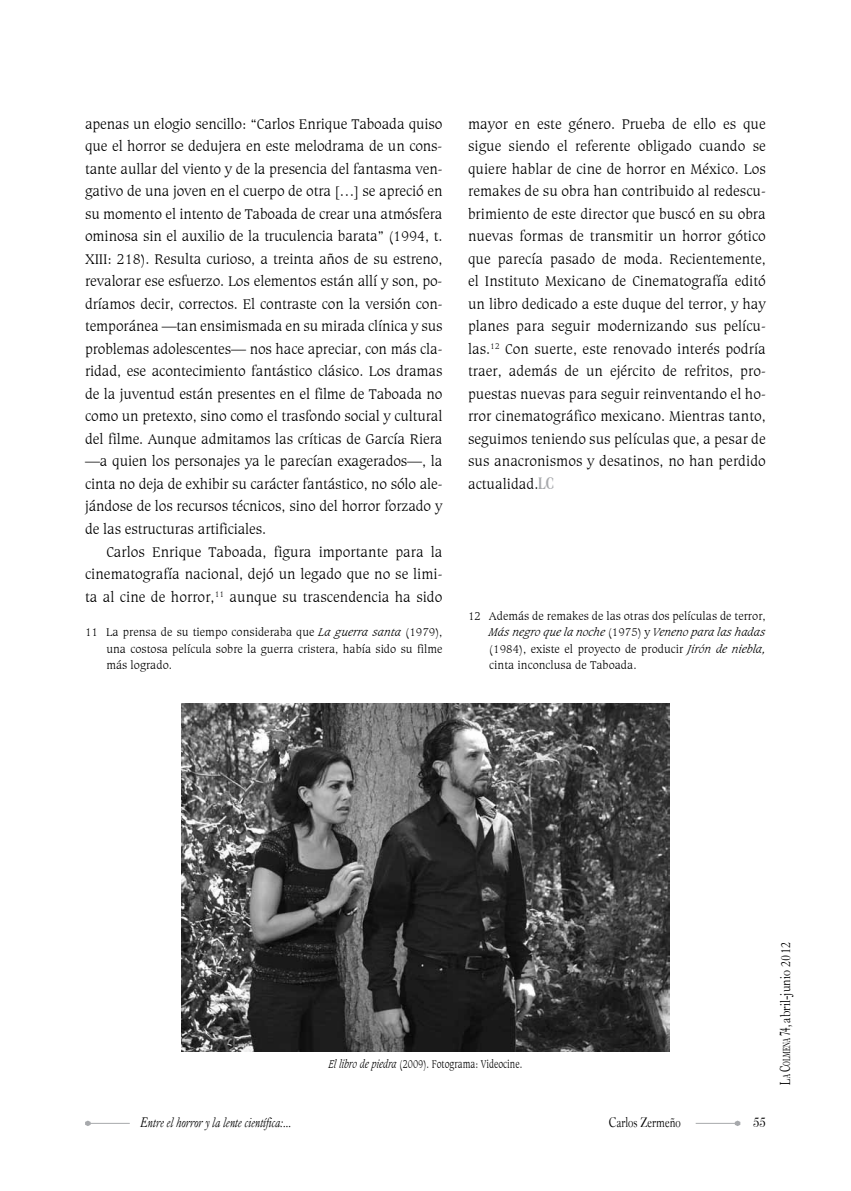
<style>
.page{position:relative;width:851px;height:1191px;background:#fff}
.page>*{position:absolute;margin:0;border:0;box-sizing:border-box;transform-origin:0 0}
.t1{font:300 15px/22.5px "Caxton BT";color:#000;text-align:justify}
.t2{font:italic 15px "Caslon Old Face BT";color:#000;scale:.8 1}
.t3{font:15px "Caslon Old Face BT";color:#000;scale:.9 1}
.t4{font:15px "Caslon Old Face BT";color:#000;scale:.8 1}
.t5{font:300 13.5px "Windsor BT";color:#000;scale:.8 1}
.t6{font:300 12px/16.5px "Caxton BT";color:#000;text-align:justify}
.t7{font:300 12px "Caxton BT";color:#000;scale:.8 1}
.s1{font-style:italic}
.s2{font-family:"Americana BT";font-weight:800;font-size:18px;color:#a7a9ac}
.s3{font-family:"Dutch 766 BT Roman A"}
.s4{font-family:"Dutch 766 BT Roman A";font-size:10.5px}
</style>
<div class="page">
<svg style="left:85px;top:1120px;width:7px;height:6px"></svg>
<hr style="left:87px;top:1123px;width:43px;height:1px;background:#a7a9ac">
<svg style="left:733px;top:1120px;width:8px;height:6px"></svg>
<hr style="left:695px;top:1123px;width:43px;height:1px;background:#a7a9ac">
<img style="left:182px;top:703px;width:487px;height:348px">
<p class="t1" style="left:85px;top:112px;width:359px">apenas un elogio sencillo: “Carlos Enrique Taboada quiso que el horror se dedujera en este melodrama de un cons&shy;tante aullar del viento y de la presencia del fantasma ven&shy;gativo de una joven en el cuerpo de otra […] se apreció en su momento el intento de Taboada de crear una atmósfera ominosa sin el auxilio de la truculencia barata” (1994, t.<br>XIII: 218). Resulta curioso, a treinta años de su estreno, revalorar ese esfuerzo. Los elementos están allí y son, po&shy;dríamos decir, correctos. El contraste con la versión con&shy;temporánea —tan ensimismada en su mirada clínica y sus problemas adolescentes— nos hace apreciar, con más cla&shy;ridad, ese acontecimiento fantástico clásico. Los dramas de la juventud están presentes en el filme de Taboada no como un pretexto, sino como el trasfondo social y cultural del filme. Aunque admitamos las críticas de García Riera —a quien los personajes ya le parecían exagerados—, la cinta no deja de exhibir su carácter fantástico, no sólo ale&shy;jándose de los recursos técnicos, sino del horror forzado y de las estructuras artificiales.</p>
<p class="t1" style="left:85px;top:540px;width:359px;text-indent:21px">Carlos Enrique Taboada, figura importante para la cinematografía nacional, dejó un legado que no se limi&shy;ta al cine de horror,<sup>11</sup> aunque su trascendencia ha sido</p>
<p class="t6" style="left:106px;top:623px;width:337px;text-indent:-21px">11 La prensa de su tiempo consideraba que <span class="s1">La guerra santa</span> (1979), una costosa película sobre la guerra cristera, había sido su filme más logrado.</p>
<p class="t1" style="left:468px;top:112px;width:299px">mayor en este género. Prueba de ello es que sigue siendo el referente obligado cuando se quiere hablar de cine de horror en México. Los remakes de su obra han contribuido al redescu&shy;brimiento de este director que buscó en su obra nuevas formas de transmitir un horror gótico que parecía pasado de moda. Recientemente, el Instituto Mexicano de Cinematografía editó un libro dedicado a este duque del terror, y hay planes para seguir modernizando sus pelícu&shy;las.<sup>12</sup> Con suerte, este renovado interés podría traer, además de un ejército de refritos, pro&shy;puestas nuevas para seguir reinventando el ho&shy;rror cinematográfico mexicano. Mientras tanto, seguimos teniendo sus películas que, a pesar de sus anacronismos y desatinos, no han perdido actualidad.<span class="s2">LC</span></p>
<p class="t6" style="left:489px;top:607px;width:278px;text-indent:-21px">12 Además de remakes de las otras dos películas de terror, <span class="s1">Más negro que la noche</span> (1975) y <span class="s1">Veneno para las hadas </span>(1984), existe el proyecto de producir <span class="s1">Jirón de niebla, </span>cinta inconclusa de Taboada.</p>
<p class="t7" style="left:328px;top:1056px;width:243px"><span class="s1">El libro de piedra</span> (2009). Fotograma: Videocine.</p>
<p class="t2" style="left:140px;top:1113px;width:191px">Entre el horror y la lente científica:...</p>
<p class="t4" style="left:608px;top:1113px;width:91px">Carlos Zermeño</p>
<p class="t5" style="left:753px;top:1114px;width:17px">55</p>
<p class="t3" style="left:776px;top:1084px;width:160px;rotate:-90deg"><span class="s3">L</span><span class="s4">a</span> <span class="s3">C</span><span class="s4">olmena</span> <span class="s3">74,</span> abril-junio 2012</p>
</div>
